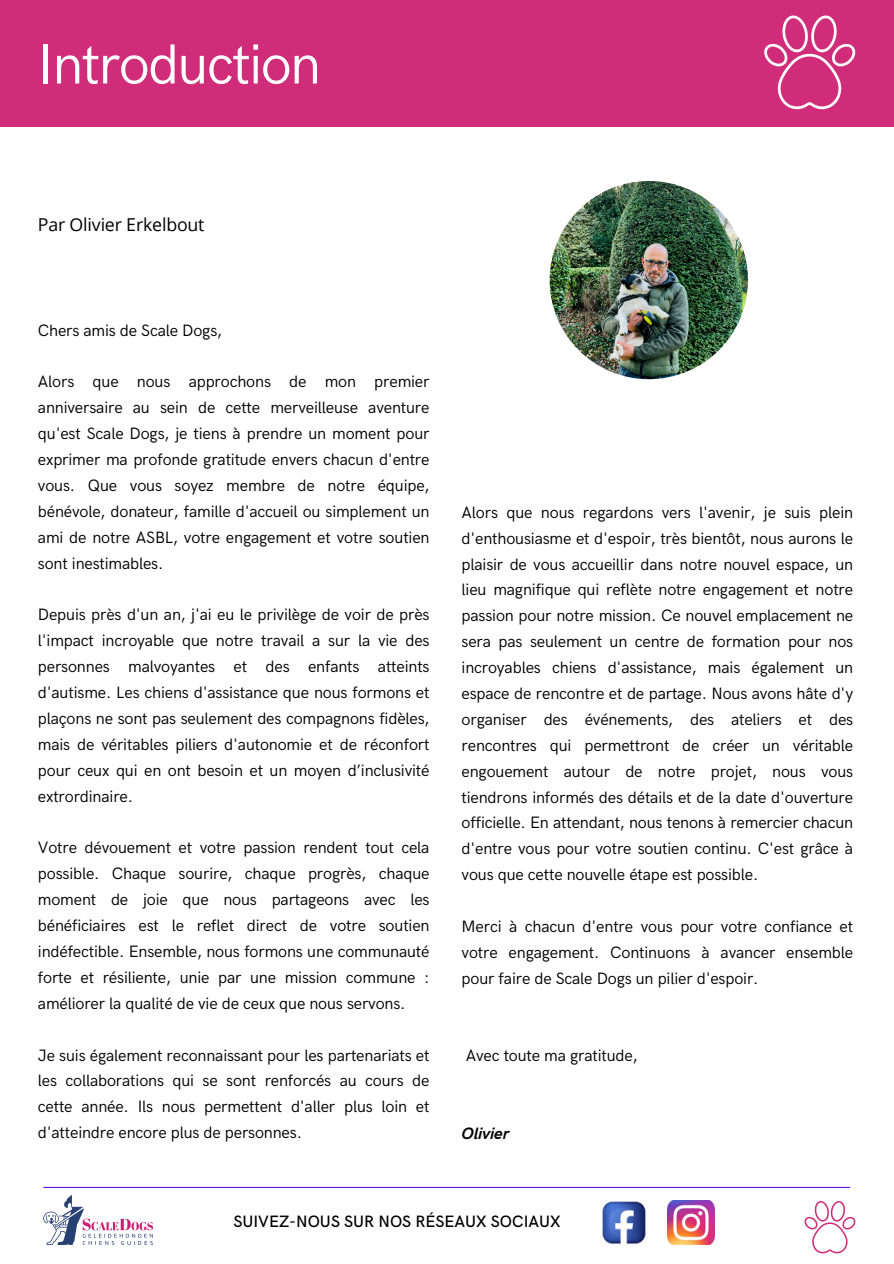
<style>
.page{position:relative;width:894px;height:1264px;background:#fff}
.page>*{position:absolute;margin:0;border:0;box-sizing:border-box;transform-origin:0 0}
.t1{font:56.55px "HK Grotesk";letter-spacing:-.03em;color:#fff}
.t2{font:49.2px "Open Sans";letter-spacing:-.01em;color:#fff}
.t3{font:17.7px "Open Sans";letter-spacing:-.01em;color:#000}
.t4{font:16.5px/25.8px "HK Grotesk";letter-spacing:-.01em;color:#000;text-align:justify}
.t5{font:500 16.5px "HK Grotesk";color:#000}
.t6{font:italic 700 16.5px "HK Grotesk";letter-spacing:-.01em;color:#000}
</style>
<div class="page">
<svg style="left:804px;top:1201px;width:51px;height:52px"></svg>
<hr style="left:43px;top:1186px;width:807px;height:1px;background:#5e17eb">
<img style="left:602px;top:1201px;width:44px;height:44px">
<img style="left:667px;top:1200px;width:47px;height:44px">
<div style="left:0;top:0;width:893px;height:127px;background:#d02c79"></div>
<svg style="left:764px;top:15px;width:91px;height:95px"></svg>
<img style="left:549px;top:181px;width:198px;height:198px;border-radius:50%">
<img style="left:43px;top:1195px;width:110px;height:48px">
<h3 class="t1" style="left:38px;top:33px;width:284px">Introduction</h3>
<h1 class="t2" style="left:43px;top:29px;width:208px">juin 2024</h1>
<p class="t3" style="left:38px;top:212px;width:168px">Par Olivier Erkelbout</p>
<h3 class="t4" style="left:38px;top:318px;width:186px">Chers amis de Scale Dogs,</h3>
<p class="t4" style="left:38px;top:369px;width:393px">Alors que nous approchons de mon premier anniversaire au sein de cette merveilleuse aventure qu'est Scale Dogs, je tiens à prendre un moment pour exprimer ma profonde gratitude envers chacun d'entre vous. Que vous soyez membre de notre équipe, bénévole, donateur, famille d'accueil ou simplement un ami de notre ASBL, votre engagement et votre soutien sont inestimables.</p>
<p class="t4" style="left:38px;top:602px;width:393px">Depuis près d'un an, j'ai eu le privilège de voir de près l'impact incroyable que notre travail a sur la vie des personnes malvoyantes et des enfants atteints d'autisme. Les chiens d'assistance que nous formons et plaçons ne sont pas seulement des compagnons fidèles, mais de véritables piliers d'autonomie et de réconfort pour ceux qui en ont besoin et un moyen d’inclusivité extrordinaire.</p>
<p class="t4" style="left:38px;top:835px;width:393px">Votre dévouement et votre passion rendent tout cela possible. Chaque sourire, chaque progrès, chaque moment de joie que nous partageons avec les bénéficiaires est le reflet direct de votre soutien indéfectible. Ensemble, nous formons une communauté forte et résiliente, unie par une mission commune : améliorer la qualité de vie de ceux que nous servons.</p>
<p class="t4" style="left:38px;top:1042px;width:393px">Je suis également reconnaissant pour les partenariats et les collaborations qui se sont renforcés au cours de cette année. Ils nous permettent d'aller plus loin et d'atteindre encore plus de personnes.</p>
<p class="t4" style="left:461px;top:500px;width:393px">Alors que nous regardons vers l'avenir, je suis plein d'enthousiasme et d'espoir, très bientôt, nous aurons le plaisir de vous accueillir dans notre nouvel espace, un lieu magnifique qui reflète notre engagement et notre passion pour notre mission. Ce nouvel emplacement ne sera pas seulement un centre de formation pour nos incroyables chiens d'assistance, mais également un espace de rencontre et de partage. Nous avons hâte d'y organiser des événements, des ateliers et des rencontres qui permettront de créer un véritable engouement autour de notre projet, nous vous tiendrons informés des détails et de la date d'ouverture officielle. En attendant, nous tenons à remercier chacun d'entre vous pour votre soutien continu. C'est grâce à vous que cette nouvelle étape est possible.</p>
<p class="t4" style="left:461px;top:914px;width:393px">Merci à chacun d'entre vous pour votre confiance et votre engagement. Continuons à avancer ensemble pour faire de Scale Dogs un pilier d'espoir.</p>
<p class="t4" style="left:465px;top:1043px;width:173px">Avec toute ma gratitude,</p>
<p class="t6" style="left:461px;top:1124px;width:49px">Olivier</p>
<h5 class="t5" style="left:233px;top:1211px;width:328px">SUIVEZ-NOUS SUR NOS RÉSEAUX SOCIAUX</h5>
</div>
